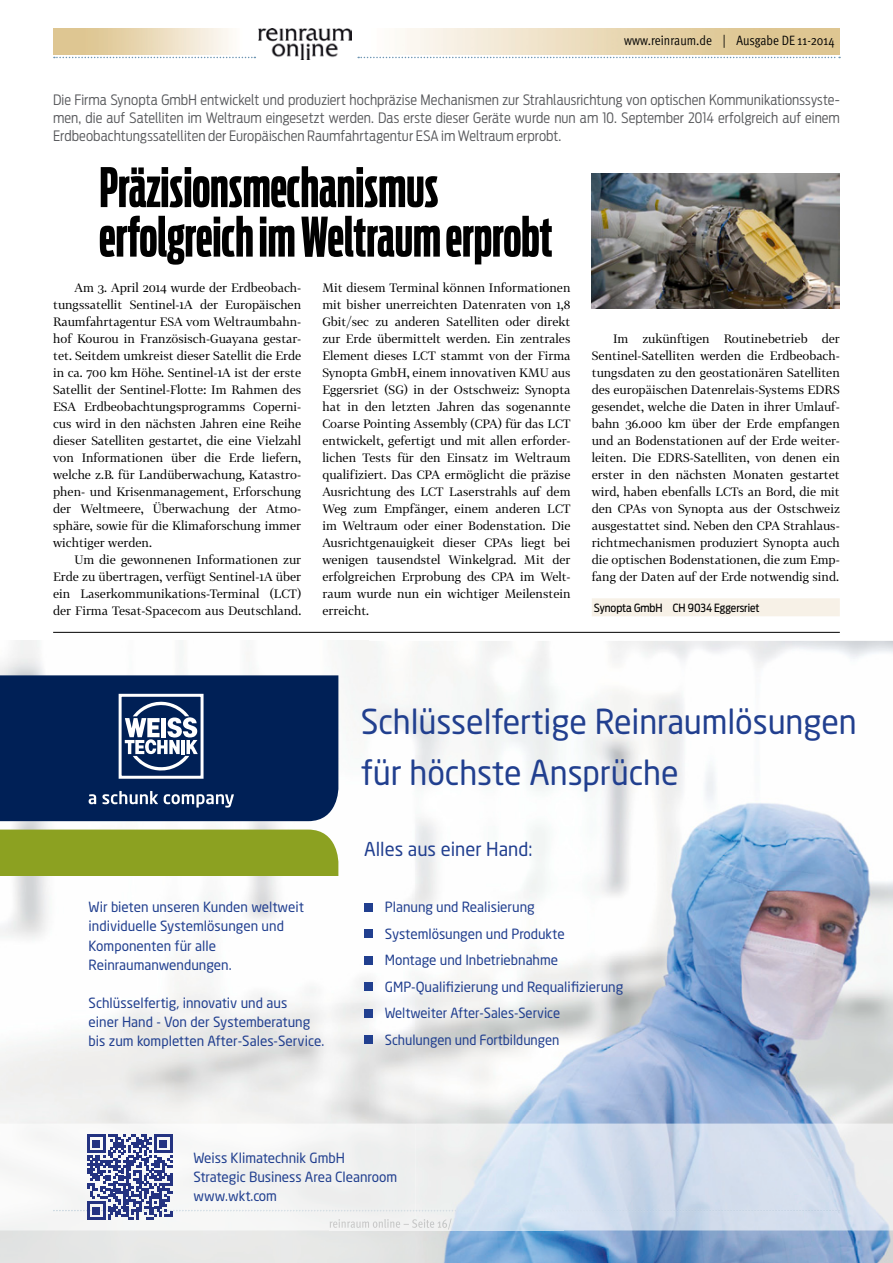
<style>
.page{position:relative;width:893px;height:1263px;background:#fff}
.page>*{position:absolute;margin:0;border:0;box-sizing:border-box;transform-origin:0 0}
.t1{font:700 54px/49.5px "Antenna Comp";color:#000}
.t2{font:33.9px/50.6px "Neo Sans Pro";letter-spacing:-.005em;color:#213f8f;scale:.95 1}
.t3{font:18.9px "Neo Sans Pro";color:#213f8f}
.t4{font:300 14.25px/18px "Antenna Cond";letter-spacing:.005em;color:#57585b;text-align:justify}
.t5{font:13.95px/19.2px "Neo Sans Pro";letter-spacing:-.005em;color:#213f8f}
.t6{font:13.5px "Meta OT Cond Norm";color:#000}
.t7{font:12px/17px "Tabac G2";color:#000;text-align:justify}
.t8{font:11.25px "Antenna Cond";color:#000}
</style>
<div class="page">
<svg style="left:358px;top:57px;width:482px;height:1px"></svg>
<svg style="left:54px;top:57px;width:201px;height:1px"></svg>
<img style="left:258px;top:29px;width:94px;height:31px">
<div style="left:592px;top:598px;width:248px;height:18px;background:#f7f1e7"></div>
<img style="left:592px;top:173px;width:248px;height:135px">
<img style="left:0;top:641px;width:367px;height:482px">
<img style="left:367px;top:833px;width:49px;height:290px">
<img style="left:0;top:1123px;width:893px;height:140px">
<img style="left:416px;top:755px;width:477px;height:368px">
<img style="left:330px;top:1219px;width:86px;height:11px">
<img style="left:416px;top:1219px;width:148px;height:11px">
<div style="left:0;top:675px;width:338px;height:146px;background:#002056"></div>
<div style="left:0;top:829px;width:338px;height:47px;background:#8ca121"></div>
<div style="left:364px;top:903px;width:8px;height:8px;background:#213f8f"></div>
<div style="left:364px;top:929px;width:8px;height:9px;background:#213f8f"></div>
<div style="left:364px;top:956px;width:8px;height:8px;background:#213f8f"></div>
<div style="left:364px;top:982px;width:8px;height:9px;background:#213f8f"></div>
<div style="left:364px;top:1009px;width:8px;height:8px;background:#213f8f"></div>
<div style="left:364px;top:1035px;width:8px;height:8px;background:#213f8f"></div>
<svg style="left:53px;top:1134px;width:787px;height:85px"></svg>
<svg style="left:89px;top:791px;width:145px;height:16px"></svg>
<div style="left:119px;top:694px;width:85px;height:85px;border:3px solid #fff"></div>
<svg style="left:125px;top:701px;width:73px;height:71px"></svg>
<hr style="left:53px;top:632px;width:787px;height:1px;background:#000">
<p class="t6" style="left:624px;top:32px;width:212px">www.reinraum.de | Ausgabe DE 11-2014</p>
<p class="t4" style="left:53px;top:91px;width:788px">Die Firma Synopta GmbH entwickelt und produziert hochpräzise Mechanismen zur Strahlausrichtung von optischen Kommunikationssyste&shy;men, die auf Satelliten im Weltraum eingesetzt werden. Das erste dieser Geräte wurde nun am 10. September 2014 erfolgreich auf einem Erdbeobachtungssatelliten der Europäischen Raumfahrtagentur ESA im Weltraum erprobt.</p>
<h1 class="t1" style="left:99px;top:163px;width:455px">Präzisionsmechanismus erfolgreich im Weltraum erprobt</h1>
<p class="t7" style="left:53px;top:279px;width:250px;text-indent:21px">Am 3. April 2014 wurde der Erdbeobach&shy;tungssatellit Sentinel-1A der Europäischen Raumfahrtagentur ESA vom Weltraumbahn&shy;hof Kourou in Französisch-Guayana gestar&shy;tet. Seitdem umkreist dieser Satellit die Erde in ca. 700 km Höhe. Sentinel-1A ist der erste Satellit der Sentinel-Flotte: Im Rahmen des ESA Erdbeobachtungsprogramms Coperni&shy;cus wird in den nächsten Jahren eine Reihe dieser Satelliten gestartet, die eine Vielzahl von Informationen über die Erde liefern, welche z.B. für Landüberwachung, Katastro&shy;phen- und Krisenmanagement, Erforschung der Weltmeere, Überwachung der Atmo&shy;sphäre, sowie für die Klimaforschung immer wichtiger werden.</p>
<p class="t7" style="left:53px;top:551px;width:250px;text-indent:21px">Um die gewonnenen Informationen zur Erde zu übertragen, verfügt Sentinel-1A über ein Laserkommunikations-Terminal (LCT) der Firma Tesat-Spacecom aus Deutschland.</p>
<p class="t7" style="left:322px;top:279px;width:250px">Mit diesem Terminal können Informationen mit bisher unerreichten Datenraten von 1,8<br>Gbit/sec zu anderen Satelliten oder direkt zur Erde übermittelt werden. Ein zentrales Element dieses LCT stammt von der Firma Synopta GmbH, einem innovativen KMU aus Eggersriet (SG) in der Ostschweiz: Synopta hat in den letzten Jahren das sogenannte Coarse Pointing Assembly (CPA) für das LCT entwickelt, gefertigt und mit allen erforder&shy;lichen Tests für den Einsatz im Weltraum qualifiziert. Das CPA ermöglicht die präzise Ausrichtung des LCT Laserstrahls auf dem Weg zum Empfänger, einem anderen LCT im Weltraum oder einer Bodenstation. Die Ausrichtgenauigkeit dieser CPAs liegt bei wenigen tausendstel Winkelgrad. Mit der erfolgreichen Erprobung des CPA im Welt&shy;raum wurde nun ein wichtiger Meilenstein erreicht.</p>
<p class="t7" style="left:592px;top:330px;width:250px;text-indent:21px">Im zukünftigen Routinebetrieb der Sentinel-Satelliten werden die Erdbeobach&shy;tungsdaten zu den geostationären Satelliten des europäischen Datenrelais-Systems EDRS gesendet, welche die Daten in ihrer Umlauf&shy;bahn 36.000 km über der Erde empfangen und an Bodenstationen auf der Erde weiter&shy;leiten. Die EDRS-Satelliten, von denen ein erster in den nächsten Monaten gestartet wird, haben ebenfalls LCTs an Bord, die mit den CPAs von Synopta aus der Ostschweiz ausgestattet sind. Neben den CPA Strahlaus&shy;richtmechanismen produziert Synopta auch die optischen Bodenstationen, die zum Emp&shy;fang der Daten auf der Erde notwendig sind.</p>
<p class="t8" style="left:594px;top:601px;width:167px">Synopta GmbH CH 9034 Eggersriet</p>
<h2 class="t2" style="left:361px;top:696px;width:524px">Schlüsselfertige Reinraumlösungen für höchste Ansprüche</h2>
<p class="t5" style="left:89px;top:897px;width:217px">Wir bieten unseren Kunden weltweit individuelle Systemlösungen und<br>Komponenten für alle<br>Reinraumanwendungen.</p>
<p class="t5" style="left:89px;top:993px;width:237px">Schlüsselfertig, innovativ und aus<br>einer Hand - Von der Systemberatung bis zum kompletten After-Sales-Service.</p>
<h3 class="t3" style="left:364px;top:837px;width:170px">Alles aus einer Hand:</h3>
<p class="t5" style="left:385px;top:894px;width:240px;line-height:26.4px">Planung und Realisierung<br>Systemlösungen und Produkte<br>Montage und Inbetriebnahme<br>GMP-Qualifizierung und Requalifizierung<br>Weltweiter After-Sales-Service<br>Schulungen und Fortbildungen</p>
<p class="t5" style="left:194px;top:1148px;width:205px">Weiss Klimatechnik GmbH<br>Strategic Business Area Cleanroom www.wkt.com</p>
</div>
